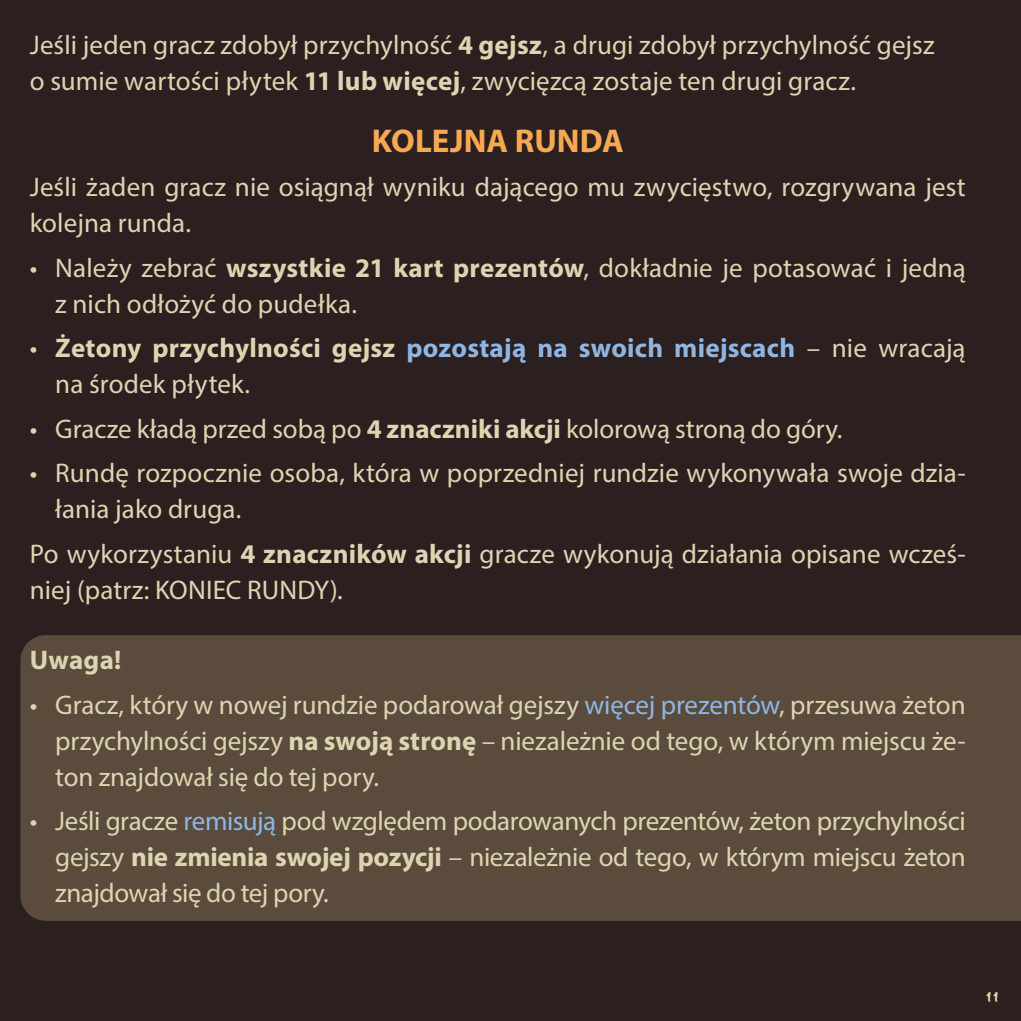
<style>
.page{position:relative;width:1021px;height:1021px;background:#fff}
.page>*{position:absolute;margin:0;border:0;box-sizing:border-box;transform-origin:0 0}
.t1{font:700 33px "Myriad Pro";color:#f7a852}
.t2{font:27px/36px "Myriad Pro";color:#ddd5b1}
.t3{font:700 27px "Myriad Pro";letter-spacing:.01em;color:#ddd5b1}
.t4{font:27px "YOZAKURA";color:#ddd5b1}
.s1{font-weight:700}
.s2{font-weight:700;color:#8fb6e2}
.s3{color:#8fb6e2}
</style>
<div class="page">
<div style="left:0;top:0;width:1020px;height:1020px;background:#2c1f20"></div>
<div style="left:20px;top:635px;width:1000px;height:285px;background:#5a4b3c"></div>
<p class="t2" style="left:30px;top:27px;width:906px">Jeśli jeden gracz zdobył przychylność <span class="s1">4 gejsz</span>, a drugi zdobył przychylność gejsz o sumie wartości płytek <span class="s1">11 lub więcej</span>, zwycięzcą zostaje ten drugi gracz.</p>
<p class="t1" style="left:372px;top:119px;width:253px">KOLEJNA RUNDA</p>
<p class="t2" style="left:30px;top:169px;width:937px">Jeśli żaden gracz nie osiągnął wyniku dającego mu zwycięstwo, rozgrywana jest kolejna runda.</p>
<p class="t2" style="left:55px;top:249px;width:911px;text-indent:-26px">• Należy zebrać <span class="s1">wszystkie 21 kart prezentów</span>, dokładnie je potasować i jedną z nich odłożyć do pudełka.</p>
<p class="t2" style="left:55px;top:330px;width:911px;text-indent:-26px">• <span class="s1">Żetony przychylności gejsz</span> <span class="s2">pozostają na swoich miejscach</span> – nie wracają na środek płytek.</p>
<p class="t2" style="left:30px;top:410px;width:814px">• Gracze kładą przed sobą po <span class="s1">4 znaczniki akcji</span> kolorową stroną do góry.</p>
<p class="t2" style="left:55px;top:455px;width:911px;text-indent:-26px">• Rundę rozpocznie osoba, która w poprzedniej rundzie wykonywała swoje dzia&shy;łania jako druga.</p>
<p class="t2" style="left:30px;top:535px;width:937px">Po wykorzystaniu <span class="s1">4 znaczników akcji</span> gracze wykonują działania opisane wcześ&shy;niej (patrz: KONIEC RUNDY).</p>
<p class="t3" style="left:30px;top:642px;width:93px">Uwaga!</p>
<p class="t2" style="left:55px;top:686px;width:911px;text-align:justify;text-indent:-25px">• Gracz, który w nowej rundzie podarował gejszy <span class="s3">więcej prezentów</span>, przesuwa żeton przychylności gejszy <span class="s1">na swoją stronę</span> – niezależnie od tego, w którym miejscu że&shy;ton znajdował się do tej pory.</p>
<p class="t2" style="left:55px;top:802px;width:912px;text-align:justify;text-indent:-26px">• Jeśli gracze <span class="s3">remisują</span> pod względem podarowanych prezentów, żeton przychylności gejszy <span class="s1">nie zmienia swojej pozycji</span> – niezależnie od tego, w którym miejscu żeton znajdował się do tej pory.</p>
<p class="t4" style="left:985px;top:985px;width:15px">11</p>
</div>
